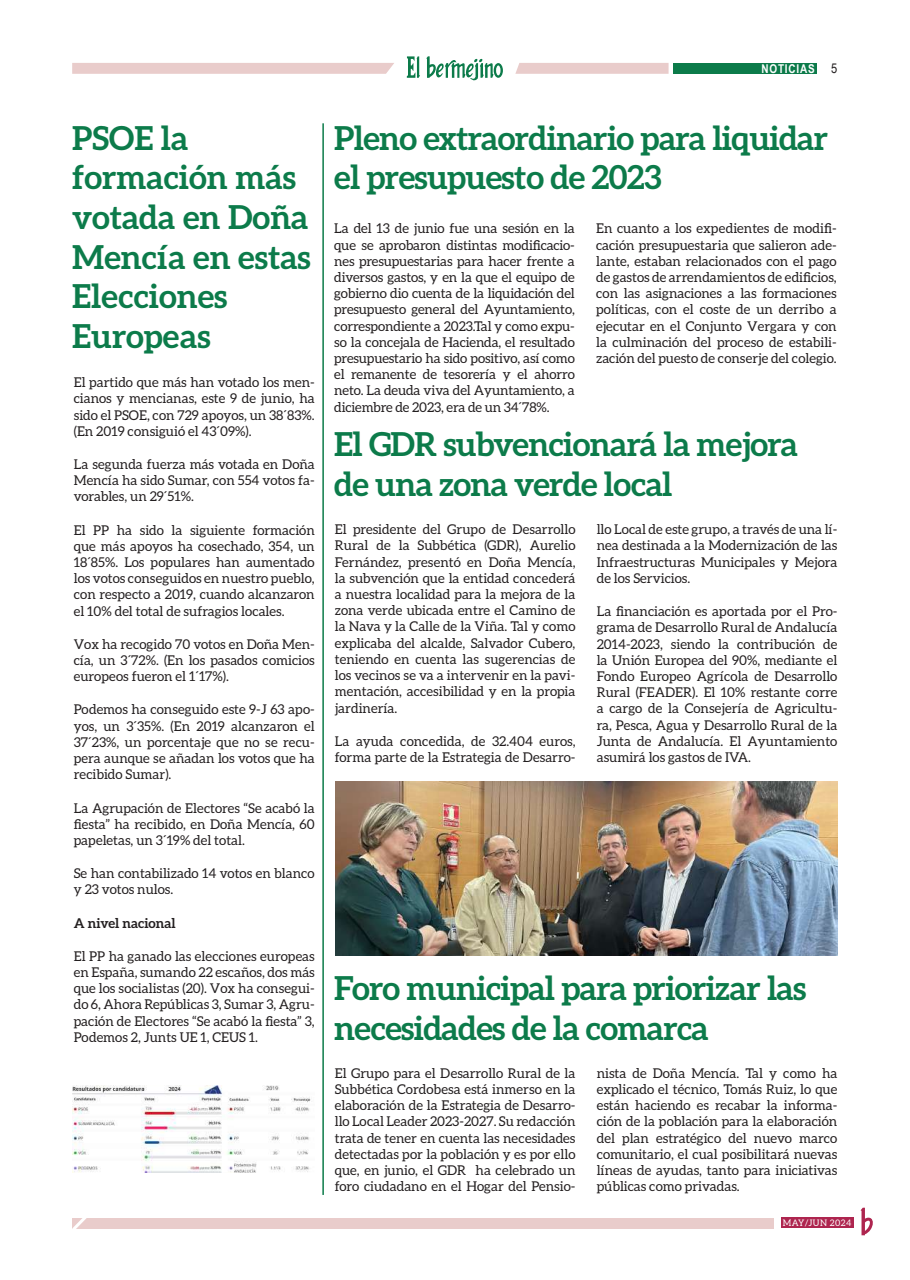
<style>
.page{position:relative;width:910px;height:1280px;background:#fff}
.page>*{position:absolute;margin:0;border:0;box-sizing:border-box;transform-origin:0 0}
.t1{font:700 33px/39.6px "Aleo";letter-spacing:-.02em;color:#0c7b4a}
.t2{font:700 33px/39.6px "Aleo";color:#0c7b4a}
.t3{font:13.5px/16.2px "Aleo";color:#231f20;text-align:justify}
.t4{font:700 13.5px "Aleo";color:#231f20}
.t5{font:13.5px "Arial Narrow";color:#231f20}
.t6{font:700 12.15px "Arial Narrow";letter-spacing:.07em;color:#fff}
.t7{font:9px "Aleo";letter-spacing:.05em;color:#fff}
</style>
<div class="page">
<div style="left:72px;top:1217px;width:702px;height:11px;background:#e9cccb"></div>
<svg style="left:72px;top:1217px;width:19px;height:11px"></svg>
<svg style="left:860px;top:1208px;width:13px;height:27px"></svg>
<div style="left:781px;top:1217px;width:73px;height:11px;background:#ae254f"></div>
<svg style="left:515px;top:63px;width:154px;height:11px;background:#e9cdcc"></svg>
<svg style="left:72px;top:63px;width:322px;height:11px;background:#e9cdcc"></svg>
<svg style="left:407px;top:56px;width:13px;height:22px"></svg>
<svg style="left:426px;top:56px;width:77px;height:25px"></svg>
<div style="left:674px;top:63px;width:143px;height:11px;background:#0c7b4a"></div>
<img style="left:72px;top:1086px;width:239px;height:87px">
<img style="left:335px;top:781px;width:503px;height:174px">
<hr style="left:322px;top:123px;width:2px;height:1072px;background:#0c7b4a">
<p class="t6" style="left:761px;top:59px;width:55px">NOTICIAS</p>
<p class="t5" style="left:831px;top:58px;width:8px">5</p>
<h1 class="t2" style="left:72px;top:118px;width:240px">PSOE la formación más votada en Doña<br>Mencía en estas<br>Elecciones<br>Europeas</h1>
<p class="t3" style="left:74px;top:374px;width:242px">El partido que más han votado los men&shy;cianos y mencianas, este 9 de junio, ha sido el PSOE, con 729 apoyos, un 38´83%. (En 2019 consiguió el 43´09%).</p>
<p class="t3" style="left:74px;top:456px;width:242px">La segunda fuerza más votada en Doña Mencía ha sido Sumar, con 554 votos fa&shy;vorables, un 29´51%.</p>
<p class="t3" style="left:74px;top:522px;width:242px">El PP ha sido la siguiente formación que más apoyos ha cosechado, 354, un 18´85%. Los populares han aumentado los votos conseguidos en nuestro pueblo, con respecto a 2019, cuando alcanzaron el 10% del total de sufragios locales.</p>
<p class="t3" style="left:74px;top:636px;width:242px">Vox ha recogido 70 votos en Doña Men&shy;cía, un 3´72%. (En los pasados comicios europeos fueron el 1´17%).</p>
<p class="t3" style="left:74px;top:701px;width:242px">Podemos ha conseguido este 9-J 63 apo&shy;yos, un 3´35%. (En 2019 alcanzaron el 37´23%, un porcentaje que no se recu&shy;pera aunque se añadan los votos que ha recibido Sumar).</p>
<p class="t3" style="left:74px;top:799px;width:242px">La Agrupación de Electores “Se acabó la fiesta” ha recibido, en Doña Mencía, 60 papeletas, un 3´19% del total.</p>
<p class="t3" style="left:74px;top:865px;width:242px">Se han contabilizado 14 votos en blanco y 23 votos nulos.</p>
<p class="t4" style="left:74px;top:915px;width:103px">A nivel nacional</p>
<p class="t3" style="left:74px;top:948px;width:242px">El PP ha ganado las elecciones europeas en España, sumando 22 escaños, dos más que los socialistas (20). Vox ha consegui&shy;do 6, Ahora Repúblicas 3, Sumar 3, Agru&shy;pación de Electores “Se acabó la fiesta” 3, Podemos 2, Junts UE 1, CEUS 1.</p>
<h1 class="t1" style="left:334px;top:118px;width:495px">Pleno extraordinario para liquidar el presupuesto de 2023</h1>
<p class="t3" style="left:334px;top:220px;width:242px">La del 13 de junio fue una sesión en la que se aprobaron distintas modificacio&shy;nes presupuestarias para hacer frente a diversos gastos, y en la que el equipo de gobierno dio cuenta de la liquidación del presupuesto general del Ayuntamiento, correspondiente a 2023.Tal y como expu&shy;so la concejala de Hacienda, el resultado presupuestario ha sido positivo, así como el remanente de tesorería y el ahorro neto. La deuda viva del Ayuntamiento, a diciembre de 2023, era de un 34´78%.</p>
<p class="t3" style="left:596px;top:220px;width:242px">En cuanto a los expedientes de modifi&shy;cación presupuestaria que salieron ade&shy;lante, estaban relacionados con el pago de gastos de arrendamientos de edificios, con las asignaciones a las formaciones políticas, con el coste de un derribo a ejecutar en el Conjunto Vergara y con la culminación del proceso de estabili&shy;zación del puesto de conserje del colegio.</p>
<h1 class="t1" style="left:334px;top:424px;width:465px">El GDR subvencionará la mejora de una zona verde local</h1>
<p class="t3" style="left:335px;top:521px;width:242px">El presidente del Grupo de Desarrollo Rural de la Subbética (GDR), Aurelio Fernández, presentó en Doña Mencía, la subvención que la entidad concederá a nuestra localidad para la mejora de la zona verde ubicada entre el Camino de la Nava y la Calle de la Viña. Tal y como explicaba del alcalde, Salvador Cubero, teniendo en cuenta las sugerencias de los vecinos se va a intervenir en la pavi&shy;mentación, accesibilidad y en la propia jardinería.</p>
<p class="t3" style="left:335px;top:733px;width:242px">La ayuda concedida, de 32.404 euros, forma parte de la Estrategia de Desarro-</p>
<p class="t3" style="left:597px;top:521px;width:242px">llo Local de este grupo, a través de una lí&shy;nea destinada a la Modernización de las Infraestructuras Municipales y Mejora de los Servicios.</p>
<p class="t3" style="left:597px;top:603px;width:242px">La financiación es aportada por el Pro&shy;grama de Desarrollo Rural de Andalucía 2014-2023, siendo la contribución de la Unión Europea del 90%, mediante el Fondo Europeo Agrícola de Desarrollo Rural (FEADER). El 10% restante corre a cargo de la Consejería de Agricultu&shy;ra, Pesca, Agua y Desarrollo Rural de la Junta de Andalucía. El Ayuntamiento asumirá los gastos de IVA.</p>
<h1 class="t1" style="left:334px;top:968px;width:474px">Foro municipal para priorizar las necesidades de la comarca</h1>
<p class="t3" style="left:335px;top:1065px;width:242px">El Grupo para el Desarrollo Rural de la Subbética Cordobesa está inmerso en la elaboración de la Estrategia de Desarro&shy;llo Local Leader 2023-2027. Su redacción trata de tener en cuenta las necesidades detectadas por la población y es por ello que, en junio, el GDR ha celebrado un foro ciudadano en el Hogar del Pensio-</p>
<p class="t3" style="left:597px;top:1065px;width:242px">nista de Doña Mencía. Tal y como ha explicado el técnico, Tomás Ruiz, lo que están haciendo es recabar la informa&shy;ción de la población para la elaboración del plan estratégico del nuevo marco comunitario, el cual posibilitará nuevas líneas de ayudas, tanto para iniciativas públicas como privadas.</p>
<p class="t7" style="left:783px;top:1218px;width:70px">MAY/JUN 2024</p>
</div>
